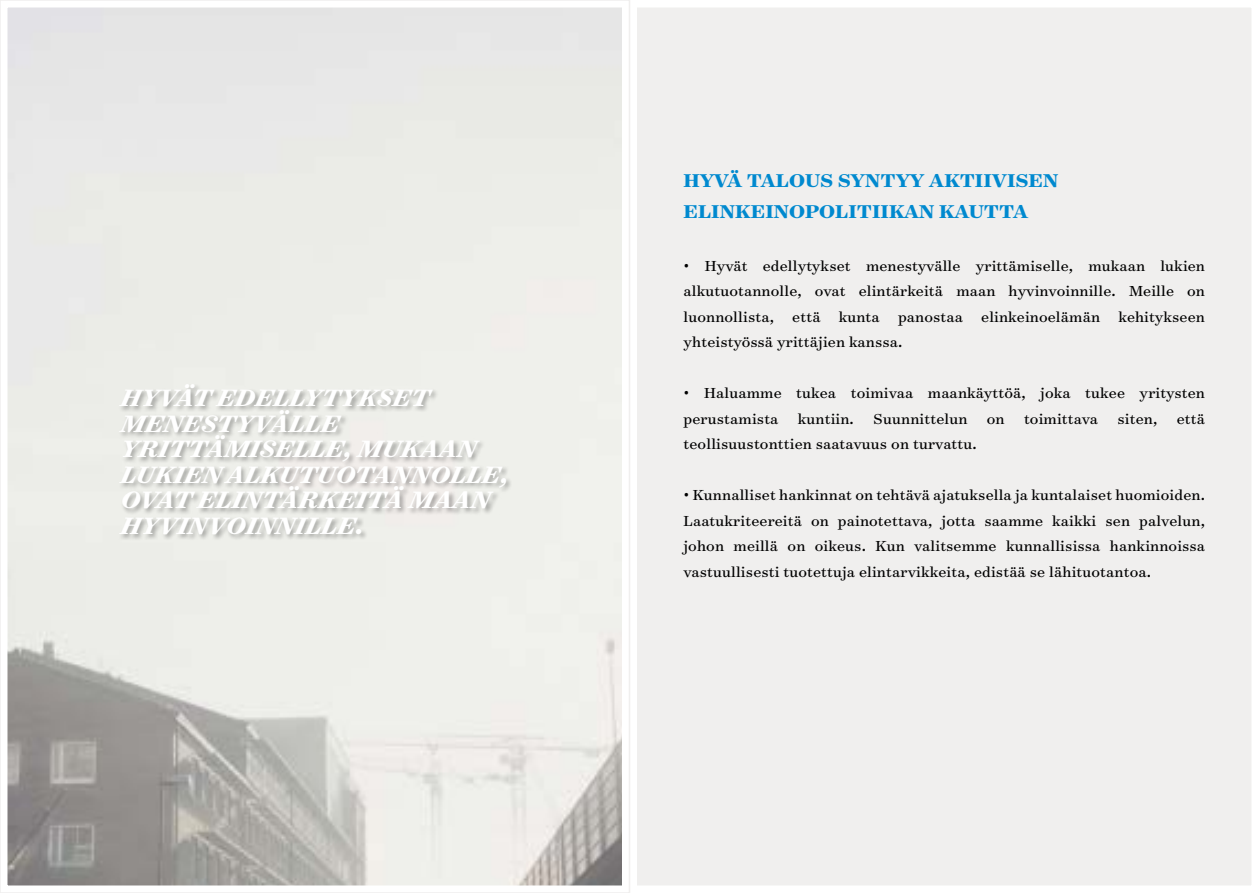
<style>
.page{position:relative;width:1259px;height:893px;background:#fff}
.page>*{position:absolute;margin:0;border:0;box-sizing:border-box;transform-origin:0 0}
.t1{font:italic 700 27px/25.5px "Surveyor Text";letter-spacing:.01em;color:#fff}
.t2{font:700 21px/31.5px "Surveyor Text";color:#0089cf}
.t3{font:16.5px/25.5px "Surveyor Text";letter-spacing:.01em;color:#000;text-align:justify}
</style>
<div class="page">
<div style="left:637px;top:8px;width:614px;height:877px;background:#f0efee"></div>
<svg style="left:7px;top:7px;width:615px;height:879px;background:#e0e0dc"></svg>
<div style="left:119px;top:384px;width:393px;height:157px;background:#000;opacity:.29"></div>
<h1 class="t1" style="left:121px;top:384px;width:389px">HYVÄT EDELLYTYKSET<br>MENESTYVÄLLE<br>YRITTÄMISELLE, MUKAAN<br>LUKIEN ALKUTUOTANNOLLE,<br>OVAT ELINTÄRKEITÄ MAAN<br>HYVINVOINNILLE.</h1>
<p class="t2" style="left:683px;top:164px;width:376px">HYVÄ TALOUS SYNTYY AKTIIVISEN<br>ELINKEINOPOLITIIKAN KAUTTA</p>
<p class="t3" style="left:683px;top:252px;width:523px">• Hyvät edellytykset menestyvälle yrittämiselle, mukaan lukien alkutuotannolle, ovat elintärkeitä maan hyvinvoinnille. Meille on luonnollista, että kunta panostaa elinkeinoelämän kehitykseen yhteistyössä yrittäjien kanssa.</p>
<p class="t3" style="left:683px;top:380px;width:523px">• Haluamme tukea toimivaa maankäyttöä, joka tukee yritysten perustamista kuntiin. Suunnittelun on toimittava siten, että teollisuustonttien saatavuus on turvattu.</p>
<p class="t3" style="left:683px;top:482px;width:523px">• Kunnalliset hankinnat on tehtävä ajatuksella ja kuntalaiset huomioiden.<br>Laatukriteereitä on painotettava, jotta saamme kaikki sen palvelun, johon meillä on oikeus. Kun valitsemme kunnallisissa hankinnoissa vastuullisesti tuotettuja elintarvikkeita, edistää se lähituotantoa.</p>
</div>
